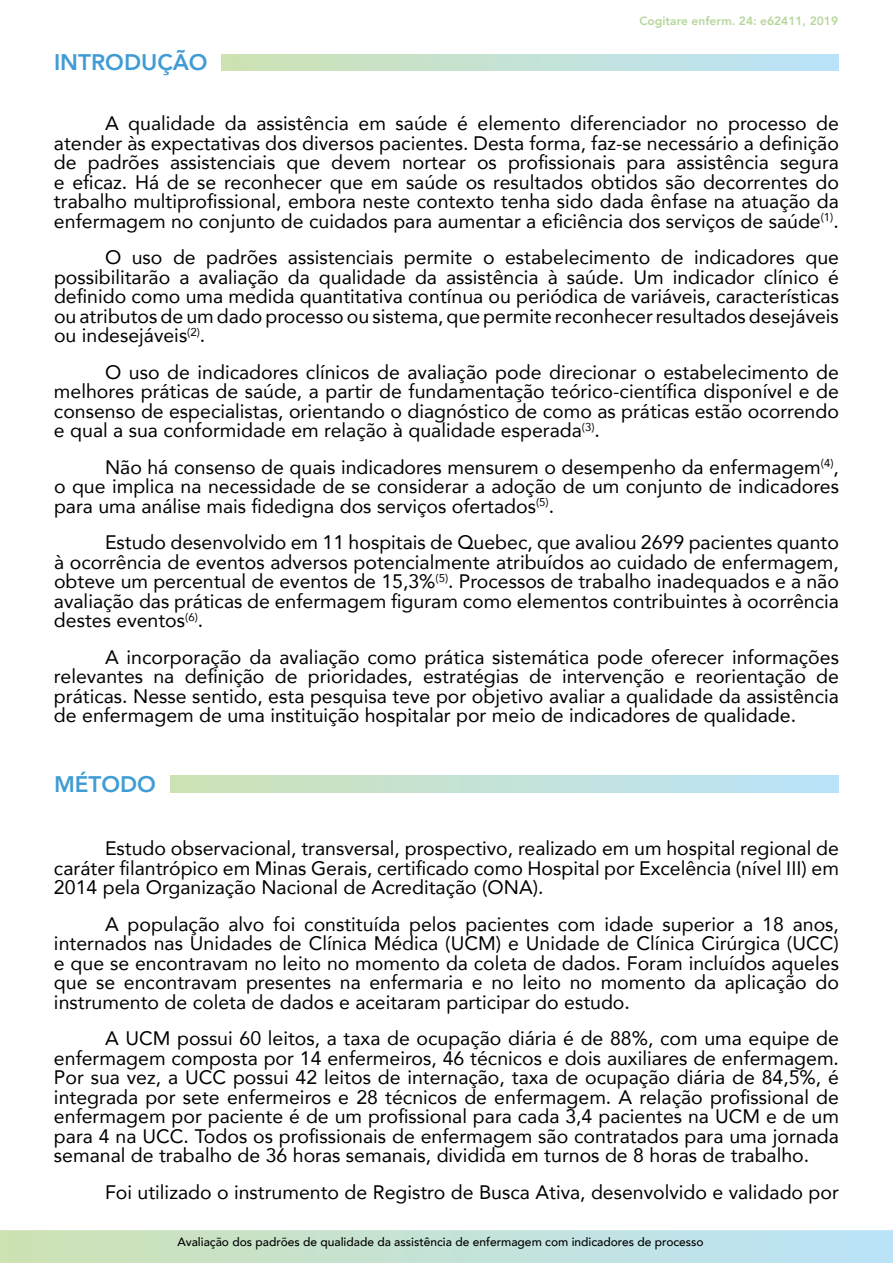
<style>
.page{position:relative;width:893px;height:1263px;background:#fff}
.page>*{position:absolute;margin:0;border:0;box-sizing:border-box;transform-origin:0 0}
.t1{font:800 22.5px "Avenir";color:#409cd4}
.t2{font:19.5px/19.5px "Avenir";color:#000;text-align:justify}
.t3{font:500 12px "Avenir";color:#000}
.t4{font:800 12px "Avenir";color:#b7d69b}
</style>
<div class="page">
<svg style="left:0;top:1230px;width:893px;height:33px;background:#c4e2d6"></svg>
<div style="left:221px;top:54px;width:618px;height:17px;background:linear-gradient(to right,#cee2b3,#bae3fb)"></div>
<div style="left:170px;top:776px;width:669px;height:16px;background:linear-gradient(to right,#cee2b5,#bae3fb)"></div>
<p class="t1" style="left:54px;top:45px;width:155px">INTRODUÇÃO</p>
<p class="t4" style="left:639px;top:12px;width:200px">Cogitare enferm. 24: e62411, 2019</p>
<p class="t2" style="left:54px;top:113px;width:786px;text-indent:51px">A qualidade da assistência em saúde é elemento diferenciador no processo de atender às expectativas dos diversos pacientes. Desta forma, faz-se necessário a definição de padrões assistenciais que devem nortear os profissionais para assistência segura e eficaz. Há de se reconhecer que em saúde os resultados obtidos são decorrentes do trabalho multiprofissional, embora neste contexto tenha sido dada ênfase na atuação da enfermagem no conjunto de cuidados para aumentar a eficiência dos serviços de saúde<sup>(1)</sup>.</p>
<p class="t2" style="left:54px;top:247px;width:786px;text-indent:51px">O uso de padrões assistenciais permite o estabelecimento de indicadores que possibilitarão a avaliação da qualidade da assistência à saúde. Um indicador clínico é definido como uma medida quantitativa contínua ou periódica de variáveis, características ou atributos de um dado processo ou sistema, que permite reconhecer resultados desejáveis ou indesejáveis<sup>(2)</sup>.</p>
<p class="t2" style="left:54px;top:361px;width:786px;text-indent:51px">O uso de indicadores clínicos de avaliação pode direcionar o estabelecimento de melhores práticas de saúde, a partir de fundamentação teórico-científica disponível e de consenso de especialistas, orientando o diagnóstico de como as práticas estão ocorrendo e qual a sua conformidade em relação à qualidade esperada<sup>(3)</sup>.</p>
<p class="t2" style="left:54px;top:456px;width:786px;text-indent:51px">Não há consenso de quais indicadores mensurem o desempenho da enfermagem<sup>(4)</sup>, o que implica na necessidade de se considerar a adoção de um conjunto de indicadores para uma análise mais fidedigna dos serviços ofertados<sup>(5)</sup>.</p>
<p class="t2" style="left:54px;top:532px;width:786px;text-indent:51px">Estudo desenvolvido em 11 hospitais de Quebec, que avaliou 2699 pacientes quanto à ocorrência de eventos adversos potencialmente atribuídos ao cuidado de enfermagem, obteve um percentual de eventos de 15,3%<sup>(5)</sup>. Processos de trabalho inadequados e a não avaliação das práticas de enfermagem figuram como elementos contribuintes à ocorrência destes eventos<sup>(6)</sup>.</p>
<p class="t2" style="left:54px;top:646px;width:786px;text-indent:51px">A incorporação da avaliação como prática sistemática pode oferecer informações relevantes na definição de prioridades, estratégias de intervenção e reorientação de práticas. Nesse sentido, esta pesquisa teve por objetivo avaliar a qualidade da assistência de enfermagem de uma instituição hospitalar por meio de indicadores de qualidade.</p>
<p class="t1" style="left:54px;top:767px;width:104px">MÉTODO</p>
<p class="t2" style="left:54px;top:838px;width:786px;text-indent:51px">Estudo observacional, transversal, prospectivo, realizado em um hospital regional de caráter filantrópico em Minas Gerais, certificado como Hospital por Excelência (nível III) em 2014 pela Organização Nacional de Acreditação (ONA).</p>
<p class="t2" style="left:54px;top:913px;width:786px;text-indent:51px">A população alvo foi constituída pelos pacientes com idade superior a 18 anos, internados nas Unidades de Clínica Médica (UCM) e Unidade de Clínica Cirúrgica (UCC) e que se encontravam no leito no momento da coleta de dados. Foram incluídos aqueles que se encontravam presentes na enfermaria e no leito no momento da aplicação do instrumento de coleta de dados e aceitaram participar do estudo.</p>
<p class="t2" style="left:54px;top:1028px;width:786px;text-indent:51px">A UCM possui 60 leitos, a taxa de ocupação diária é de 88%, com uma equipe de enfermagem composta por 14 enfermeiros, 46 técnicos e dois auxiliares de enfermagem.<br>Por sua vez, a UCC possui 42 leitos de internação, taxa de ocupação diária de 84,5%, é integrada por sete enfermeiros e 28 técnicos de enfermagem. A relação profissional de enfermagem por paciente é de um profissional para cada 3,4 pacientes na UCM e de um para 4 na UCC. Todos os profissionais de enfermagem são contratados para uma jornada semanal de trabalho de 36 horas semanais, dividida em turnos de 8 horas de trabalho.</p>
<p class="t2" style="left:105px;top:1181px;width:735px">Foi utilizado o instrumento de Registro de Busca Ativa, desenvolvido e validado por</p>
<p class="t3" style="left:178px;top:1232px;width:528px">Avaliação dos padrões de qualidade da assistência de enfermagem com indicadores de processo</p>
</div>
